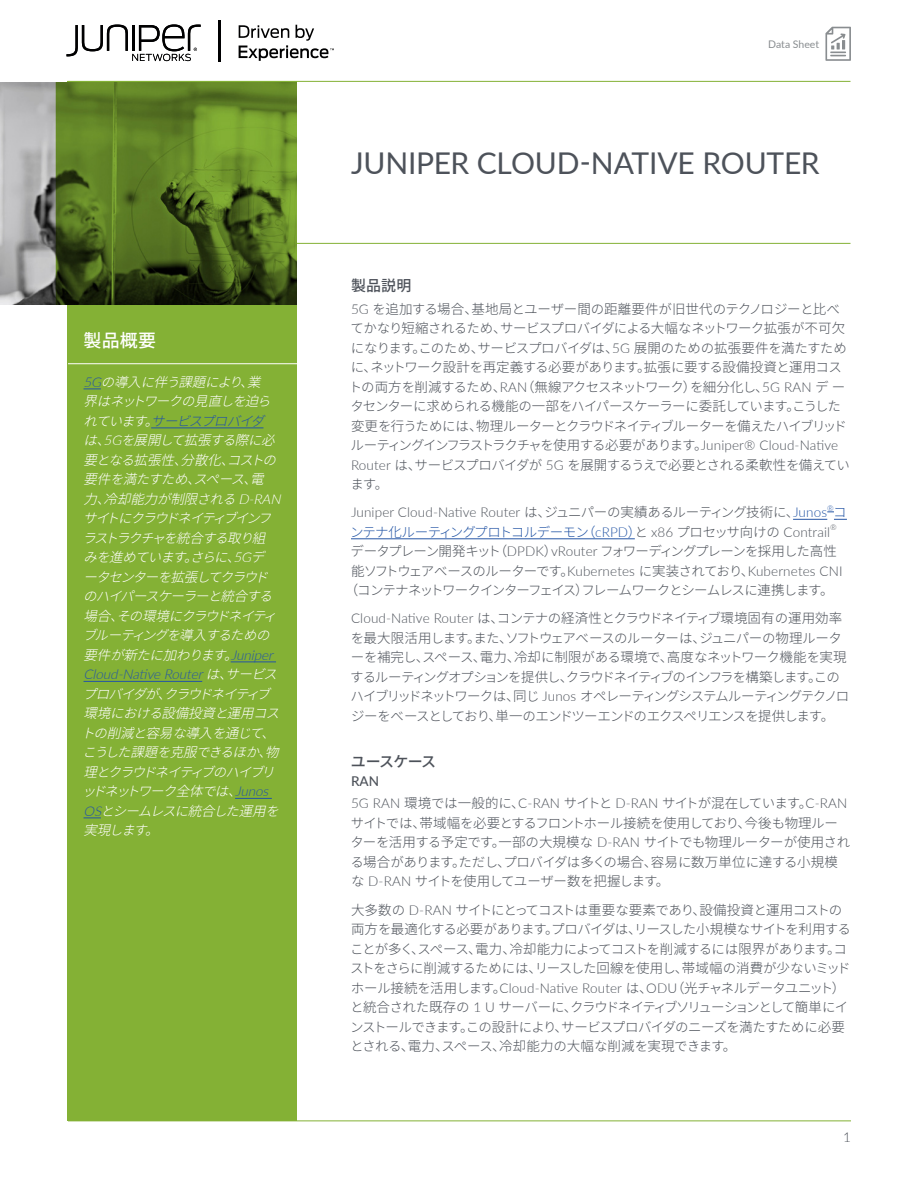
<style>
.page{position:relative;width:918px;height:1188px;background:#fff}
.page>*{position:absolute;margin:0;border:0;box-sizing:border-box;transform-origin:0 0}
.Datasheet_title{font:30px "Lato";letter-spacing:-.01em;color:#4d525a}
.Sidebar_head{font:500 18px "Source Han Sans JP";color:#fff}
.t1{font:500 15px "Source Han Sans JP";letter-spacing:-.025em;color:#4d525a}
.t2{font:300 13.5px/19.5px "Source Han Sans JP";letter-spacing:-.055em;color:#4d525a}
.PO_box_text{font:italic 300 13.5px/19.5px "Source Han Sans JP";color:#fff}
.t3{font:300 13.5px "Lato";letter-spacing:.01em;color:#4d525a}
.t4{font:300 13.5px "Source Han Sans JP";letter-spacing:-.04em;color:#2455a5}
.t5{font:500 13.5px "Lato";color:#4d525a}
.t6{font:10.5px "Lato";letter-spacing:-.005em;color:#898d90}
.t7{font:300 7.8px "Lato";color:#2455a5}
.t8{font:300 7.8px "Lato";color:#4d525a}
.s1{font-family:"Lato";color:#2455a5}
.s2{color:#2455a5}
.s3{font-family:"Lato"}
.s4{font-family:"Source Han Sans JP"}
.s5{color:#4d525a}
.s6{font-family:"Lato";color:#4d525a}
</style>
<div class="page">
<hr style="left:291px;top:243px;width:559px;height:1px;background:#84b135">
<svg style="left:825px;top:27px;width:26px;height:34px"></svg>
<div style="left:68px;top:81px;width:229px;height:1040px;background:#84b135"></div>
<hr style="left:68px;top:81px;width:782px;height:1px;background:#84b135">
<hr style="left:68px;top:1120px;width:783px;height:1px;background:#84b135">
<hr style="left:219px;top:20px;width:2px;height:42px;background:#000001">
<svg style="left:67px;top:24px;width:134px;height:37px"></svg>
<svg style="left:239px;top:25px;width:95px;height:36px"></svg>
<img style="left:0;top:82px;width:296px;height:223px">
<hr style="left:793px;top:519px;width:34px;height:1px;background:#2455a5">
<svg style="left:834px;top:519px;width:13px;height:1px"></svg>
<hr style="left:351px;top:538px;width:284px;height:1px;background:#2455a5">
<svg style="left:84px;top:389px;width:17px;height:1px"></svg>
<hr style="left:151px;top:428px;width:112px;height:1px;background:#2455a5">
<hr style="left:231px;top:662px;width:45px;height:1px;background:#2455a5">
<hr style="left:84px;top:681px;width:118px;height:1px;background:#2455a5">
<hr style="left:235px;top:798px;width:37px;height:1px;background:#2455a5">
<svg style="left:84px;top:818px;width:17px;height:1px"></svg>
<hr style="left:68px;top:363px;width:230px;height:1px;background:#fff">
<p class="Sidebar_head" style="left:84px;top:330px;width:74px">製品概要</p>
<p class="PO_box_text" style="left:82px;top:373px;width:208px"><span class="s1">5G</span>の導入に伴う課題により、業界はネットワークの見直しを迫られています。<span class="s2">サービスプロバイダ</span>は、<span class="s3">5G</span> を展開して拡張する際に必要となる拡張性、分散化、コストの要件を満たすため、スペース、電力、冷却能力が制限される<span class="s3">D - RAN</span>サイトにクラウドネイティブインフラストラクチャを統合する取り組みを進めています。さらに、<span class="s3">5G</span>データセンターを拡張してクラウドのハイパースケーラーと統合する場合、その環境にクラウドネイティブルーティングを導入するための要件が新たに加わります。<span class="s1">Ju n iper<br>Cloud-NativeRouter</span> は、サービスプロバイダが、クラウドネイティブ環境における設備投資と運用コストの削減と容易な導入を通じて、こうした課題を克服できるほか、物理とクラウドネイティブのハイブリッドネットワーク全体では、<span class="s1">Ju nos<br>OS</span> とシームレスに統合した運用を実現します。</p>
<p class="t6" style="left:768px;top:37px;width:52px">Data Sheet</p>
<p class="Datasheet_title" style="left:351px;top:141px;width:470px">JUNIPER CLOUD-NATIVE ROUTER</p>
<h1 class="t1" style="left:351px;top:277px;width:62px">製品説明</h1>
<p class="t2" style="left:349px;top:299px;width:503px"><span class="s3">5G</span> を追加する場合、基地局とユーザー間の距離要件が旧世代のテクノロジーと比べてかなり短縮されるため、サービスプロバイダによる大幅なネットワーク拡張が不可欠になります。このため、サービスプロバイダは、<span class="s3">5G</span> 展開のための拡張要件を満たすために、ネットワーク設計を再定義する必要があります。拡張に要する設備投資と運用コストの両方を削減するため、<span class="s3">RAN</span>（無線アクセスネットワーク）を細分化し、<span class="s3">5G RAN</span> データセンターに求められる機能の一部をハイパースケーラーに委託しています。こうした変更を行うためには、物理ルーターとクラウドネイティブルーターを備えたハイブリッドルーティングインフラストラクチャを使用する必要があります。<span class="s3">Juniper® Cloud-Native Router</span> は、サービスプロバイダが <span class="s3">5G</span> を展開するうえで必要とされる柔軟性を備えています。</p>
<p class="t3" style="left:351px;top:503px;width:478px">Juniper Cloud-Native Router <span class="s4">は、ジュニパーの実績あるルーティング技術に、</span><span class="s2">Junos</span></p>
<p class="t7" style="left:827px;top:502px;width:8px">®</p>
<p class="t4" style="left:833px;top:505px;width:15px">コ</p>
<p class="t4" style="left:350px;top:524px;width:481px">ンテナ化ルーティングプロトコルデーモン（<span class="s3">cRPD</span>）<span class="s5">と</span> <span class="s6">x86</span> <span class="s5">プロセッサ向けの</span> <span class="s6">Contrail</span></p>
<p class="t8" style="left:830px;top:522px;width:8px">®</p>
<p class="t2" style="left:351px;top:542px;width:488px">データプレーン開発キット（<span class="s3">DPDK</span>）<span class="s3">vRouter</span> フォワーディングプレーンを採用した高性</p>
<p class="t2" style="left:351px;top:561px;width:493px">能ソフトウェアベースのルーターです。<span class="s3">Kubernetes</span> に実装されており、<span class="s3">Kubernetes CNI</span></p>
<p class="t2" style="left:345px;top:581px;width:490px">（コンテナネットワークインターフェイス）フレームワークとシームレスに連携します。</p>
<p class="t2" style="left:350px;top:609px;width:500px"><span class="s3">Cloud-Native Router</span> は、コンテナの経済性とクラウドネイティブ環境固有の運用効率を最大限活用します。また、ソフトウェアベースのルーターは、ジュニパーの物理ルーターを補完し、スペース、電力、冷却に制限がある環境で、高度なネットワーク機能を実現するルーティングオプションを提供し、クラウドネイティブのインフラを構築します。このハイブリッドネットワークは、同じ <span class="s3">Junos</span> オペレーティングシステムルーティングテクノロジーをベースとしており、単一のエンドツーエンドのエクスペリエンスを提供します。</p>
<p class="t1" style="left:351px;top:754px;width:87px">ユースケース</p>
<p class="t5" style="left:351px;top:771px;width:30px">RAN</p>
<p class="t2" style="left:350px;top:794px;width:501px"><span class="s3">5G RAN</span> 環境では一般的に、<span class="s3">C-RAN</span> サイトと <span class="s3">D-RAN</span> サイトが混在しています。<span class="s3">C-RAN</span>サイトでは、帯域幅を必要とするフロントホール接続を使用しており、今後も物理ルーターを活用する予定です。一部の大規模な <span class="s3">D-RAN</span> サイトでも物理ルーターが使用される場合があります。ただし、プロバイダは多くの場合、容易に数万単位に達する小規模な <span class="s3">D-RAN</span> サイトを使用してユーザー数を把握します。</p>
<p class="t2" style="left:350px;top:900px;width:502px">大多数の <span class="s3">D-RAN</span> サイトにとってコストは重要な要素であり、設備投資と運用コストの両方を最適化する必要があります。プロバイダは、リースした小規模なサイトを利用することが多く、スペース、電力、冷却能力によってコストを削減するには限界があります。コストをさらに削減するためには、リースした回線を使用し、帯域幅の消費が少ないミッドホール接続を活用します。<span class="s3">Cloud-Native Router</span> は、<span class="s3">ODU</span>（光チャネルデータユニット）と統合された既存の <span class="s3">1 U</span> サーバーに、クラウドネイティブソリューションとして簡単にインストールできます。この設計により、サービスプロバイダのニーズを満たすために必要とされる、電力、スペース、冷却能力の大幅な削減を実現できます。</p>
<p class="t3" style="left:843px;top:1128px;width:9px">1</p>
</div>
